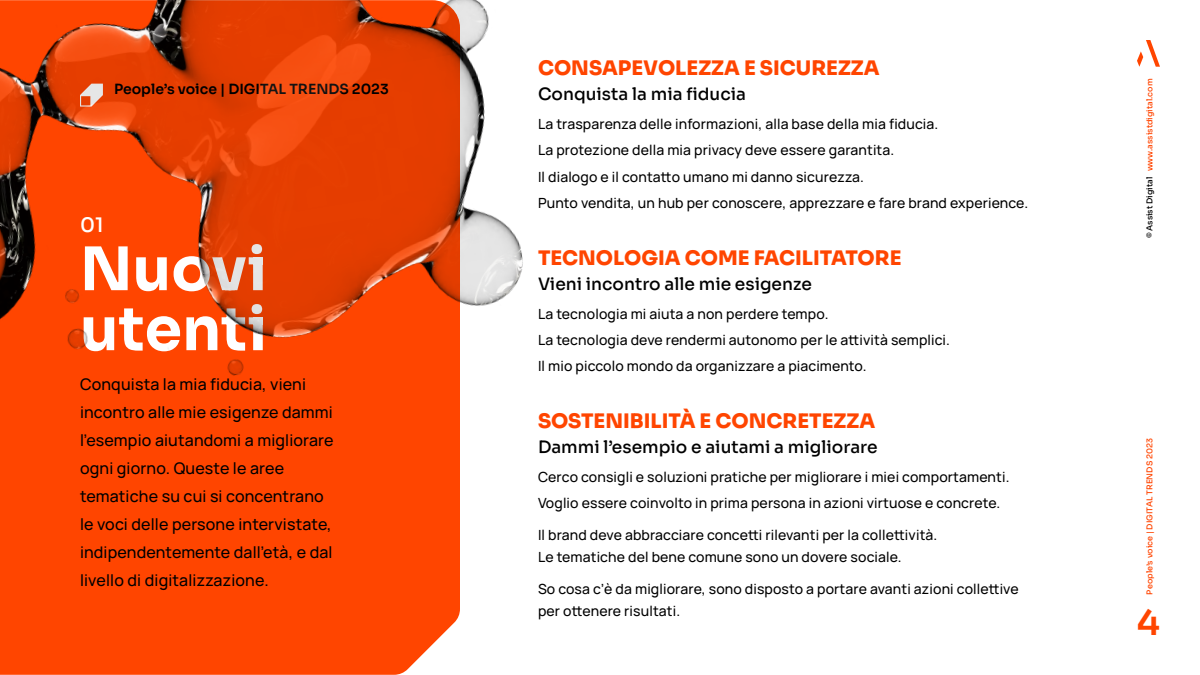
<style>
.page{position:relative;width:1200px;height:675px;background:#fff}
.page>*{position:absolute;margin:0;border:0;box-sizing:border-box;transform-origin:0 0}
.t1{font:700 60px/60px "Sora";color:#fff}
.t2{font:600 35px "Sora";color:#ff4500}
.t3{font:800 20px "Sora";color:#ff4500}
.t4{font:500 20px "Sora";color:#fff}
.t5{font:500 17px "Sora";color:#000}
.t6{font:200 16px/28px "Manrope";letter-spacing:.01em;color:#000}
.t7{font:200 14px/26.3px "Manrope";letter-spacing:.01em;color:#000}
.t8{font:600 14px "Sora";color:#000}
.t9{font:500 8px "Sora";color:#ff4500}
.s1{color:#000}
</style>
<div class="page">
<svg style="left:1137px;top:40px;width:23px;height:27px"></svg>
<div style="left:0;top:443px;width:460px;height:232px;background:#ff4500"></div>
<img style="left:0;top:0;width:523px;height:443px">
<p class="t8" style="left:114px;top:78px;width:276px">People’s voice | DIGITAL TRENDS 2023</p>
<h3 class="t4" style="left:80px;top:208px;width:25px">01</h3>
<h1 class="t1" style="left:80px;top:233px;width:189px">Nuovi utenti</h1>
<p class="t6" style="left:80px;top:369px;width:255px">Conquista la mia fiducia, vieni incontro alle mie esigenze dammi l’esempio aiutandomi a migliorare ogni giorno. Queste le aree tematiche su cui si concentrano le voci delle persone intervistate, indipendentemente dall’età, e dal livello di digitalizzazione.</p>
<h3 class="t3" style="left:538px;top:52px;width:343px">CONSAPEVOLEZZA E SICUREZZA</h3>
<p class="t5" style="left:538px;top:80px;width:209px">Conquista la mia fiducia</p>
<p class="t7" style="left:538px;top:110px;width:402px">La trasparenza delle informazioni, alla base della mia fiducia.</p>
<p class="t7" style="left:538px;top:136px;width:492px">La protezione della mia privacy deve essere garantita.<br>Il dialogo e il contatto umano mi danno sicurezza.<br>Punto vendita, un hub per conoscere, apprezzare e fare brand experience.</p>
<h3 class="t3" style="left:538px;top:242px;width:365px">TECNOLOGIA COME FACILITATORE</h3>
<p class="t5" style="left:538px;top:270px;width:275px">Vieni incontro alle mie esigenze</p>
<p class="t7" style="left:538px;top:300px;width:292px">La tecnologia mi aiuta a non perdere tempo.</p>
<p class="t7" style="left:538px;top:326px;width:414px">La tecnologia deve rendermi autonomo per le attività semplici.<br>Il mio piccolo mondo da organizzare a piacimento.</p>
<h3 class="t3" style="left:538px;top:405px;width:339px">SOSTENIBILITÀ E CONCRETEZZA</h3>
<p class="t5" style="left:538px;top:433px;width:341px">Dammi l’esempio e aiutami a migliorare</p>
<p class="t7" style="left:538px;top:463px;width:473px">Cerco consigli e soluzioni pratiche per migliorare i miei comportamenti.</p>
<p class="t7" style="left:538px;top:489px;width:464px">Voglio essere coinvolto in prima persona in azioni virtuose e concrete.</p>
<p class="t7" style="left:538px;top:523px;width:401px;line-height:22px">Il brand deve abbracciare concetti rilevanti per la collettività.<br>Le tematiche del bene comune sono un dovere sociale.</p>
<p class="t7" style="left:538px;top:577px;width:482px;line-height:22px">So cosa c’è da migliorare, sono disposto a portare avanti azioni collettive per ottenere risultati.</p>
<p class="t9" style="left:1143px;top:238px;width:161px;rotate:-90deg"><span class="s1">© Assist Digital</span> www.assistdigital.com</p>
<p class="t9" style="left:1143px;top:594px;width:158px;rotate:-90deg">People’s voice | DIGITAL TRENDS 2023</p>
<h2 class="t2" style="left:1137px;top:593px;width:25px">4</h2>
</div>
